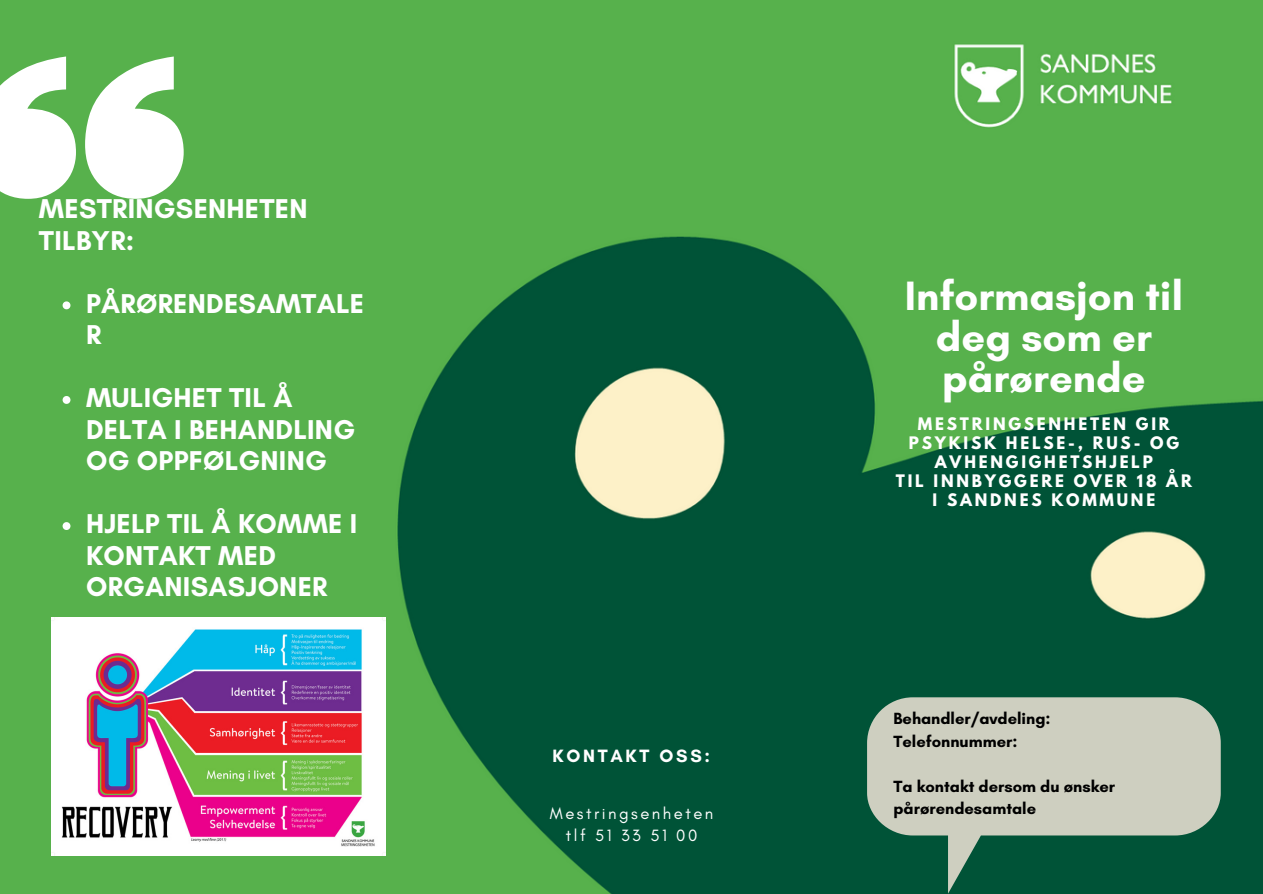
<style>
.page{position:relative;width:1263px;height:894px;background:#fff}
.page>*{position:absolute;margin:0;border:0;box-sizing:border-box;transform-origin:0 0}
.t1{font:700 41.7px/41.1px "Glacial Indifference";color:#fff;text-align:center}
.t2{font:700 27.75px/31.5px "Glacial Indifference";letter-spacing:.01em;color:#fff}
.t3{font:700 18.15px "Glacial Indifference";letter-spacing:.15em;color:#fff}
.t4{font:16.65px "Glacial Indifference";letter-spacing:.15em;color:#fff}
.t5{font:700 16.5px/22.5px "Glacial Indifference";color:#000}
.t6{font:700 15.3px/19px "League Spartan";letter-spacing:.18em;color:#fff;text-align:center}
</style>
<div class="page">
<img style="left:0;top:0;width:1263px;height:893px">
<svg style="left:0;top:56px;width:183px;height:143px"></svg>
<img style="left:51px;top:617px;width:334px;height:238px">
<svg style="left:867px;top:697px;width:354px;height:196px;background:#8ea895"></svg>
<svg style="left:63px;top:301px;width:7px;height:8px"></svg>
<svg style="left:63px;top:396px;width:7px;height:8px"></svg>
<svg style="left:63px;top:522px;width:7px;height:8px"></svg>
<h2 class="t2" style="left:39px;top:192px;width:270px">MESTRINGSENHETEN<br>TILBYR:</h2>
<p class="t2" style="left:86px;top:287px;width:280px">PÅRØRENDESAMTALE<br>R</p>
<p class="t2" style="left:86px;top:381px;width:270px">MULIGHET TIL Å<br>DELTA I BEHANDLING<br>OG OPPFØLGNING</p>
<p class="t2" style="left:86px;top:507px;width:273px">HJELP TIL Å KOMME I<br>KONTAKT MED<br>ORGANISASJONER</p>
<p class="t3" style="left:552px;top:744px;width:159px">KONTAKT OSS:</p>
<p class="t4" style="left:550px;top:802px;width:165px">Mestringsenheten</p>
<h4 class="t4" style="left:566px;top:824px;width:133px">tlf 51 33 51 00</h4>
<p class="t1" style="left:905px;top:274px;width:280px">Informasjon til deg som er pårørende</p>
<p class="t6" style="left:896px;top:416px;width:298px">MESTRINGSENHETEN GIR<br>PSYKISK HELSE-, RUS- OG<br>AVHENGIGHETSHJELP<br>TIL INNBYGGERE OVER 18 ÅR<br>I SANDNES KOMMUNE</p>
<h1 class="t5" style="left:893px;top:706px;width:159px">Behandler/avdeling:<br>Telefonnummer:</h1>
<h5 class="t5" style="left:893px;top:774px;width:223px">Ta kontakt dersom du ønsker pårørendesamtale</h5>
</div>
